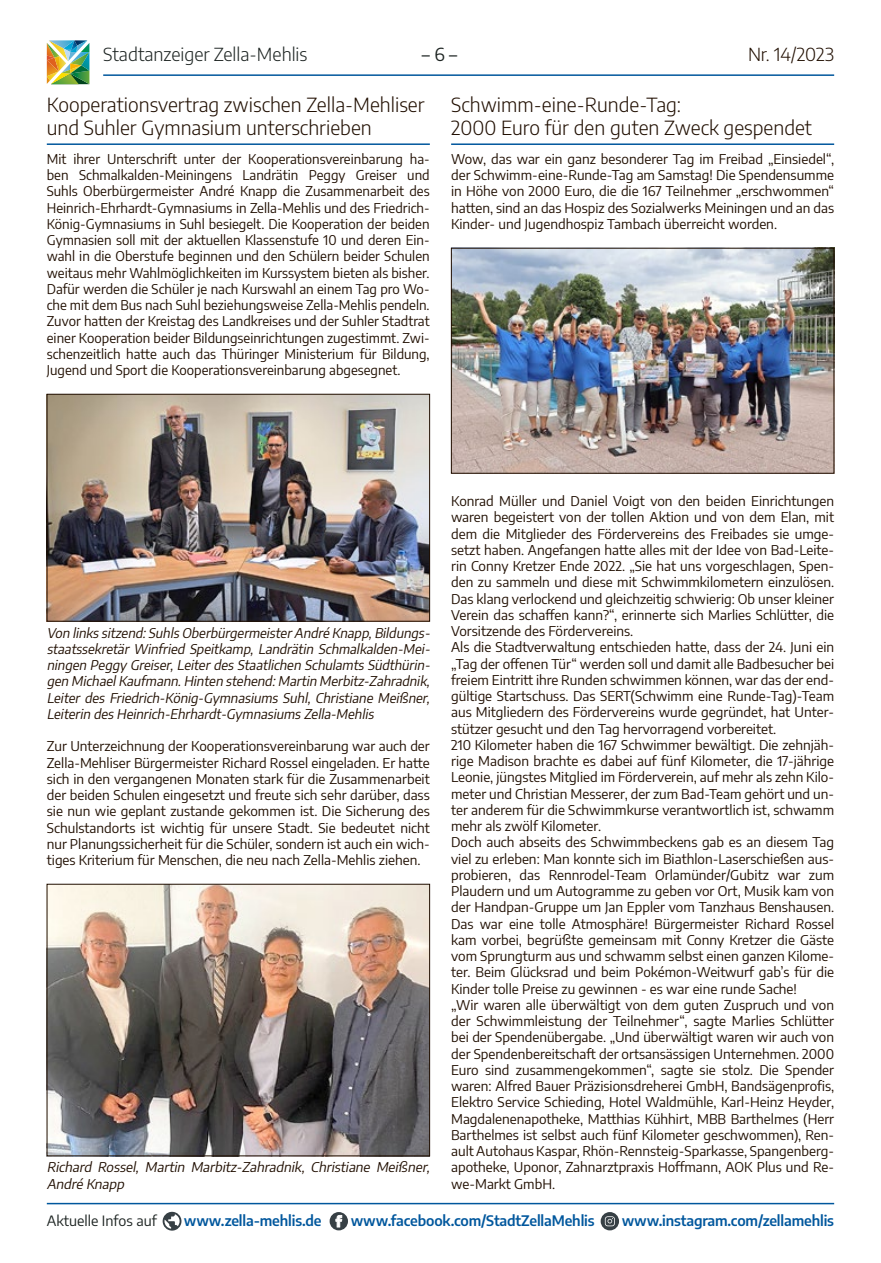
<style>
.page{position:relative;width:881px;height:1263px;background:#fff}
.page>*{position:absolute;margin:0;border:0;box-sizing:border-box;transform-origin:0 0}
.t1{font:300 19.5px/23.4px "Encode Sans";color:#200e00}
.t2{font:300 18px "Encode Sans";color:#1c2321}
.t3{font:300 18px "Encode Sans";letter-spacing:-.01em;color:#200e00}
.t4{font:18px "Encode Sans";color:#1c2321}
.t5{font:600 14.25px "Encode Sans";letter-spacing:-.01em;color:#00579d}
.t6{font:14.25px "Encode Sans";color:#1c2321}
.t7{font:13.5px/16.2px "Encode Sans";color:#200e00;text-align:justify}
.t8{font:italic 13.5px/16.2px "Encode Sans";color:#200e00;text-align:justify}
</style>
<div class="page">
<hr style="left:47px;top:1203px;width:786px;height:1px;background:#00579d">
<svg style="left:162px;top:1212px;width:19px;height:18px"></svg>
<svg style="left:329px;top:1212px;width:19px;height:18px"></svg>
<svg style="left:335px;top:1215px;width:7px;height:12px"></svg>
<svg style="left:600px;top:1212px;width:18px;height:18px"></svg>
<svg style="left:604px;top:1216px;width:10px;height:10px"></svg>
<img style="left:47px;top:40px;width:42px;height:44px">
<hr style="left:103px;top:74px;width:730px;height:2px;background:#00579d">
<hr style="left:451px;top:143px;width:382px;height:2px;background:#00579d">
<img style="left:453px;top:250px;width:378px;height:221px">
<hr style="left:47px;top:143px;width:382px;height:2px;background:#00579d">
<img style="left:49px;top:396px;width:378px;height:223px">
<div style="left:47px;top:394px;width:382px;height:227px;border:1px solid #200e00"></div>
<img style="left:49px;top:886px;width:378px;height:268px">
<div style="left:47px;top:884px;width:382px;height:272px;border:1px solid #200e00"></div>
<h2 class="t2" style="left:103px;top:42px;width:206px">Stadtanzeiger Zella-Mehlis</h2>
<h2 class="t4" style="left:421px;top:42px;width:37px">– 6 –</h2>
<h2 class="t3" style="left:747px;top:42px;width:88px">Nr. 14/2023</h2>
<h1 class="t1" style="left:451px;top:92px;width:362px">Schwimm-eine-Runde-Tag:<br>2000 Euro für den guten Zweck gespendet</h1>
<p class="t7" style="left:451px;top:150px;width:384px">Wow, das war ein ganz besonderer Tag im Freibad „Einsiedel“, der Schwimm-eine-Runde-Tag am Samstag! Die Spendensumme in Höhe von 2000 Euro, die die 167 Teilnehmer „erschwommen“ hatten, sind an das Hospiz des Sozialwerks Meiningen und an das Kinder- und Jugendhospiz Tambach überreicht worden.</p>
<h1 class="t1" style="left:47px;top:92px;width:379px">Kooperationsvertrag zwischen Zella-Mehliser und Suhler Gymnasium unterschrieben</h1>
<p class="t7" style="left:47px;top:150px;width:384px">Mit ihrer Unterschrift unter der Kooperationsvereinbarung ha&shy;ben Schmalkalden-Meiningens Landrätin Peggy Greiser und Suhls Oberbürgermeister André Knapp die Zusammenarbeit des Heinrich-Ehrhardt-Gymnasiums in Zella-Mehlis und des Friedrich-König-Gymnasiums in Suhl besiegelt. Die Kooperation der beiden Gymnasien soll mit der aktuellen Klassenstufe 10 und deren Ein&shy;wahl in die Oberstufe beginnen und den Schülern beider Schulen weitaus mehr Wahlmöglichkeiten im Kurssystem bieten als bisher.<br>Dafür werden die Schüler je nach Kurswahl an einem Tag pro Wo&shy;che mit dem Bus nach Suhl beziehungsweise Zella-Mehlis pendeln.<br>Zuvor hatten der Kreistag des Landkreises und der Suhler Stadtrat einer Kooperation beider Bildungseinrichtungen zugestimmt. Zwi&shy;schenzeitlich hatte auch das Thüringer Ministerium für Bildung, Jugend und Sport die Kooperationsvereinbarung abgesegnet.</p>
<p class="t8" style="left:47px;top:624px;width:387px">Von links sitzend:Suhls OberbürgermeisterAndré Knapp,Bildungs&shy;staatssekretär Winfried Speitkamp, Landrätin Schmalkalden-Mei&shy;ningen Peggy Greiser,Leiterdes Staatlichen Schulamts Südthürin&shy;gen MichaelKaufmann.Hinten stehend:Martin Merbitz-Zahradnik, Leiter des Friedrich-König-Gymnasiums Suhl, Christiane Meißner, Leiterin des Heinrich-Ehrhardt-Gymnasiums Zella-Mehlis</p>
<p class="t7" style="left:47px;top:738px;width:384px">Zur Unterzeichnung der Kooperationsvereinbarung war auch der Zella-Mehliser Bürgermeister Richard Rossel eingeladen. Er hatte sich in den vergangenen Monaten stark für die Zusammenarbeit der beiden Schulen eingesetzt und freute sich sehr darüber, dass sie nun wie geplant zustande gekommen ist. Die Sicherung des Schulstandorts ist wichtig für unsere Stadt. Sie bedeutet nicht nur Planungssicherheit für die Schüler, sondern ist auch ein wich&shy;tiges Kriterium für Menschen, die neu nach Zella-Mehlis ziehen.</p>
<p class="t8" style="left:47px;top:1158px;width:387px">Richard Rossel, Martin Marbitz-Zahradnik, Christiane Meißner,<br>André Knapp</p>
<p class="t7" style="left:451px;top:492px;width:384px;text-align:left">Konrad Müller und Daniel Voigt von den beiden Einrichtungen waren begeistert von der tollen Aktion und von dem Elan, mit dem die Mitglieder des Fördervereins des Freibades sie umge&shy;setzt haben. Angefangen hatte alles mit der Idee von Bad-Leite&shy;rin Conny Kretzer Ende 2022. „Sie hat uns vorgeschlagen, Spen&shy;den zu sammeln und diese mit Schwimmkilometern einzulösen.<br>Das klang verlockend und gleichzeitig schwierig: Ob unser kleiner Verein das schaffen kann?“, erinnerte sich Marlies Schlütter, die Vorsitzende des Fördervereins.<br>Als die Stadtverwaltung entschieden hatte, dass der 24. Juni ein „Tag der offenen Tür“ werden soll und damit alle Badbesucher bei freiem Eintritt ihre Runden schwimmen können, war das der end&shy;gültige Startschuss. Das SERT(Schwimm eine Runde-Tag)-Team aus Mitgliedern des Fördervereins wurde gegründet, hat Unter&shy;stützer gesucht und den Tag hervorragend vorbereitet.<br>210 Kilometer haben die 167 Schwimmer bewältigt. Die zehnjäh&shy;rige Madison brachte es dabei auf fünf Kilometer, die 17-jährige Leonie, jüngstes Mitglied im Förderverein, auf mehr als zehn Kilo&shy;meter und Christian Messerer, der zum Bad-Team gehört und un&shy;ter anderem für die Schwimmkurse verantwortlich ist, schwamm mehr als zwölf Kilometer.<br>Doch auch abseits des Schwimmbeckens gab es an diesem Tag viel zu erleben: Man konnte sich im Biathlon-Laserschießen aus&shy;probieren, das Rennrodel-Team Orlamünder/Gubitz war zum Plaudern und um Autogramme zu geben vor Ort, Musik kam von der Handpan-Gruppe um Jan Eppler vom Tanzhaus Benshausen.<br>Das war eine tolle Atmosphäre! Bürgermeister Richard Rossel kam vorbei, begrüßte gemeinsam mit Conny Kretzer die Gäste vom Sprungturm aus und schwamm selbst einen ganzen Kilome&shy;ter. Beim Glücksrad und beim Pokémon-Weitwurf gab’s für die Kinder tolle Preise zu gewinnen - es war eine runde Sache!<br>„Wir waren alle überwältigt von dem guten Zuspruch und von der Schwimmleistung der Teilnehmer“, sagte Marlies Schlütter bei der Spendenübergabe. „Und überwältigt waren wir auch von der Spendenbereitschaft der ortsansässigen Unternehmen. 2000<br>Euro sind zusammengekommen“, sagte sie stolz. Die Spender waren: Alfred Bauer Präzisionsdreherei GmbH, Bandsägenprofis, Elektro Service Schieding, Hotel Waldmühle, Karl-Heinz Heyder, Magdalenenapotheke, Matthias Kühhirt, MBB Barthelmes (Herr Barthelmes ist selbst auch fünf Kilometer geschwommen), Ren&shy;ault Autohaus Kaspar, Rhön-Rennsteig-Sparkasse, Spangenberg&shy;apotheke, Uponor, Zahnarztpraxis Hoffmann, AOK Plus und Re&shy;we-Markt GmbH.</p>
<p class="t6" style="left:47px;top:1211px;width:111px">Aktuelle Infos auf</p>
<p class="t5" style="left:184px;top:1210px;width:139px">www.zella-mehlis.de</p>
<p class="t5" style="left:350px;top:1210px;width:245px">www.facebook.com/StadtZellaMehlis</p>
<p class="t5" style="left:621px;top:1210px;width:214px">www.instagram.com/zellamehlis</p>
</div>
